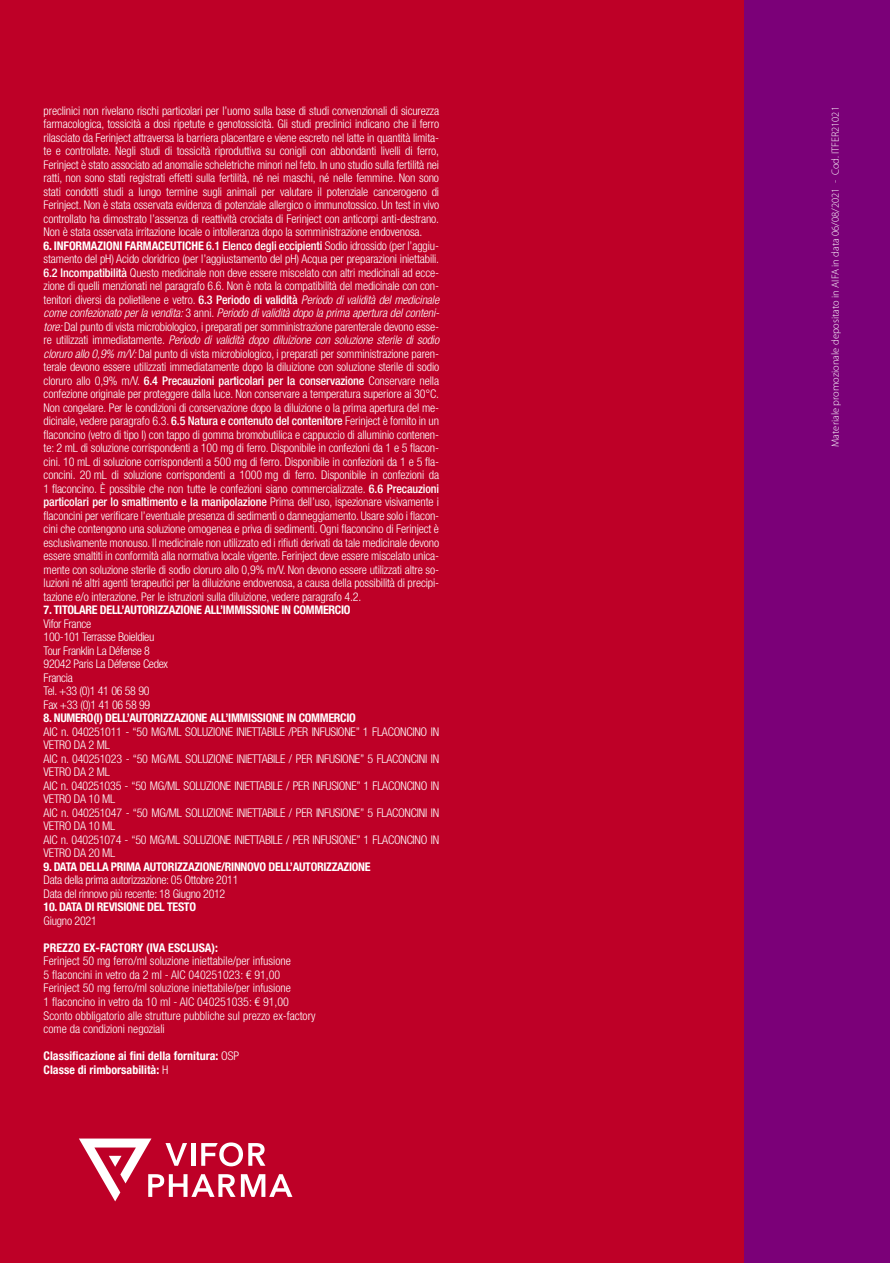
<style>
.page{position:relative;width:890px;height:1263px;background:#be0027}
.page>*{position:absolute;margin:0;border:0;box-sizing:border-box;transform-origin:0 0}
.t1{font:300 condensed 12px/13.5px "Helvetica Neue LT Std";letter-spacing:-.02em;color:#fff}
.t2{font:300 condensed 12px/13.5px "Helvetica Neue LT Std";color:#fff}
.t3{font:700 condensed 12px "Helvetica Neue LT Std";letter-spacing:-.025em;color:#fff}
.t4{font:700 condensed 12px/13.5px "Helvetica Neue LT Std";color:#fff}
.t5{font:300 10.5px "Myriad Pro";color:#fff}
.s1{font-weight:700}
.s2{font-weight:500}
.s3{font-style:italic}
.s4{font-weight:300}
</style>
<div class="page">
<div style="left:744px;top:0;width:146px;height:1263px;background:#7b0078"></div>
<svg style="left:79px;top:1138px;width:213px;height:63px"></svg>
<p class="t1" style="left:44px;top:104px;width:397px;text-align:justify">preclinici non rivelano rischi particolari per l’uomo sulla base di studi convenzionali di sicurezza farmacologica, tossicità a dosi ripetute e genotossicità. Gli studi preclinici indicano che il ferro rilasciato da Ferinject attraversa la barriera placentare e viene escreto nel latte in quantità limita&shy;te e controllate. Negli studi di tossicità riproduttiva su conigli con abbondanti livelli di ferro, Ferinject è stato associato ad anomalie scheletriche minori nel feto. In uno studio sulla fertilità nei ratti, non sono stati registrati effetti sulla fertilità, né nei maschi, né nelle femmine. Non sono stati condotti studi a lungo termine sugli animali per valutare il potenziale cancerogeno di Ferinject. Non è stata osservata evidenza di potenziale allergico o immunotossico. Un test in vivo controllato ha dimostrato l’assenza di reattività crociata di Ferinject con anticorpi anti-destrano.<br>Non è stata osservata irritazione locale o intolleranza dopo la somministrazione endovenosa.</p>
<p class="t1" style="left:44px;top:239px;width:397px;text-align:justify"><span class="s1">6. INFORMAZIONI FARMACEUTICHE</span> <span class="s2">6.1 Elenco degli eccipienti</span> Sodio idrossido (per l’aggiu&shy;stamento del pH) Acido cloridrico (per l’aggiustamento del pH) Acqua per preparazioni iniettabili.<br><span class="s2">6.2 Incompatibilità</span> Questo medicinale non deve essere miscelato con altri medicinali ad ecce&shy;zione di quelli menzionati nel paragrafo 6.6. Non è nota la compatibilità del medicinale con con&shy;tenitori diversi da polietilene e vetro. <span class="s2">6.3 Periodo di validità</span> <span class="s3">Periodo di validità del medicinale come confezionato per la vendita:</span> 3 anni. <span class="s3">Periodo di validità dopo la prima apertura del conteni&shy;tore:</span> Dal punto di vista microbiologico, i preparati per somministrazione parenterale devono esse&shy;re utilizzati immediatamente. <span class="s3">Periodo di validità dopo diluizione con soluzione sterile di sodio cloruro allo 0,9% m/V:</span> Dal punto di vista microbiologico, i preparati per somministrazione paren&shy;terale devono essere utilizzati immediatamente dopo la diluizione con soluzione sterile di sodio cloruro allo 0,9% m/V. <span class="s2">6.4 Precauzioni particolari per la conservazione</span> Conservare nella confezione originale per proteggere dalla luce. Non conservare a temperatura superiore ai 30°C.<br>Non congelare. Per le condizioni di conservazione dopo la diluizione o la prima apertura del me&shy;dicinale, vedere paragrafo 6.3. <span class="s2">6.5 Natura e contenuto del contenitore</span> Ferinject è fornito in un flaconcino (vetro di tipo I) con tappo di gomma bromobutilica e cappuccio di alluminio contenen&shy;te: 2 mL di soluzione corrispondenti a 100 mg di ferro. Disponibile in confezioni da 1 e 5 flacon&shy;cini. 10 mL di soluzione corrispondenti a 500 mg di ferro. Disponibile in confezioni da 1 e 5 fla&shy;concini. 20 mL di soluzione corrispondenti a 1000 mg di ferro. Disponibile in confezioni da 1 flaconcino. È possibile che non tutte le confezioni siano commercializzate. <span class="s2">6.6 Precauzioni particolari per lo smaltimento e la manipolazione</span> Prima dell’uso, ispezionare visivamente i flaconcini per verificare l’eventuale presenza di sedimenti o danneggiamento. Usare solo i flacon&shy;cini che contengono una soluzione omogenea e priva di sedimenti. Ogni flaconcino di Ferinject è esclusivamente monouso. Il medicinale non utilizzato ed i rifiuti derivati da tale medicinale devono essere smaltiti in conformità alla normativa locale vigente. Ferinject deve essere miscelato unica&shy;mente con soluzione sterile di sodio cloruro allo 0,9% m/V. Non devono essere utilizzati altre so&shy;luzioni né altri agenti terapeutici per la diluizione endovenosa, a causa della possibilità di precipi&shy;tazione e/o interazione. Per le istruzioni sulla diluizione, vedere paragrafo 4.2.</p>
<p class="t3" style="left:44px;top:603px;width:308px">7. TITOLARE DELL’AUTORIZZAZIONE ALL’IMMISSIONE IN COMMERCIO</p>
<p class="t1" style="left:44px;top:617px;width:126px">Vifor France<br>100-101 Terrasse Boieldieu<br>Tour Franklin La Défense 8<br>92042 Paris La Défense Cedex<br>Francia<br>Tel. +33 (0)1 41 06 58 90<br>Fax +33 (0)1 41 06 58 99</p>
<p class="t3" style="left:44px;top:711px;width:314px">8. NUMERO(I) DELL’AUTORIZZAZIONE ALL’IMMISSIONE IN COMMERCIO</p>
<p class="t1" style="left:44px;top:725px;width:397px">AIC n. 040251011 - “50 MG/ML SOLUZIONE INIETTABILE /PER INFUSIONE” 1 FLACONCINO IN VETRO DA 2 ML<br>AIC n. 040251023 - “50 MG/ML SOLUZIONE INIETTABILE / PER INFUSIONE” 5 FLACONCINI IN VETRO DA 2 ML<br>AIC n. 040251035 - “50 MG/ML SOLUZIONE INIETTABILE / PER INFUSIONE” 1 FLACONCINO IN VETRO DA 10 ML<br>AIC n. 040251047 - “50 MG/ML SOLUZIONE INIETTABILE / PER INFUSIONE” 5 FLACONCINI IN VETRO DA 10 ML<br>AIC n. 040251074 - “50 MG/ML SOLUZIONE INIETTABILE / PER INFUSIONE” 1 FLACONCINO IN VETRO DA 20 ML</p>
<p class="t3" style="left:44px;top:859px;width:328px">9. DATA DELLA PRIMA AUTORIZZAZIONE/RINNOVO DELL’AUTORIZZAZIONE</p>
<p class="t1" style="left:44px;top:873px;width:196px">Data della prima autorizzazione: 05 Ottobre 2011<br>Data del rinnovo più recente: 18 Giugno 2012</p>
<p class="t3" style="left:44px;top:900px;width:154px">10. DATA DI REVISIONE DEL TESTO</p>
<p class="t1" style="left:44px;top:914px;width:55px">Giugno 2021</p>
<p class="t4" style="left:44px;top:941px;width:176px">PREZZO EX-FACTORY (IVA ESCLUSA):</p>
<p class="t2" style="left:44px;top:954px;width:273px">Ferinject 50 mg ferro/ml soluzione iniettabile/per infusione<br>5 flaconcini in vetro da 2 ml - AIC 040251023: € 91,00<br>Ferinject 50 mg ferro/ml soluzione iniettabile/per infusione<br>1 flaconcino in vetro da 10 ml - AIC 040251035: € 91,00<br>Sconto obbligatorio alle strutture pubbliche sul prezzo ex-factory come da condizioni negoziali</p>
<p class="t4" style="left:44px;top:1049px;width:197px">Classificazione ai fini della fornitura: <span class="s4">OSP<br></span>Classe di rimborsabilità: <span class="s4">H</span></p>
<p class="t5" style="left:829px;top:447px;width:342px;rotate:-90deg">Materiale promozionale depositato in AIFA in data 06/08/2021 - Cod. ITFER21021</p>
</div>
